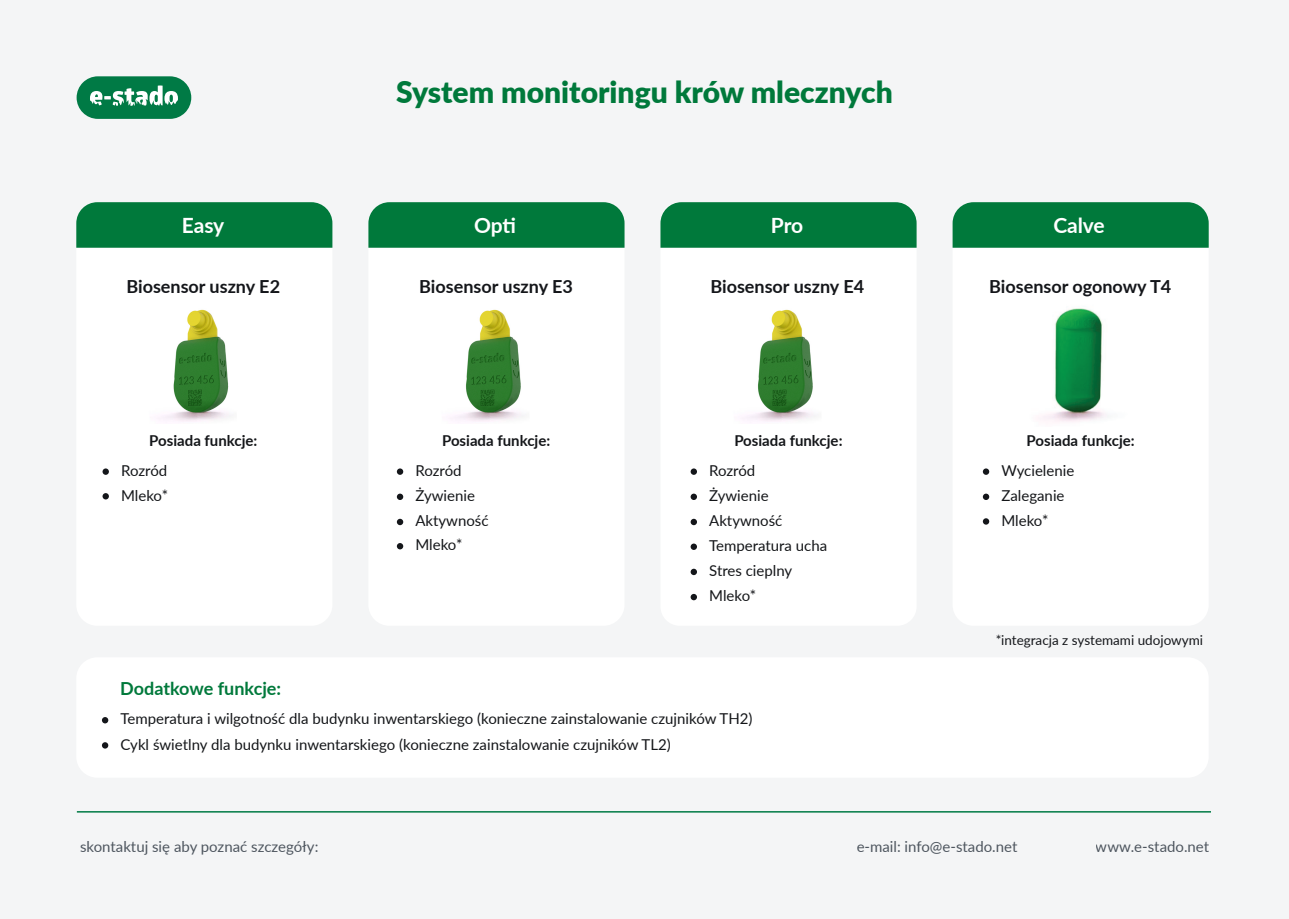
<style>
.page{position:relative;width:1289px;height:919px;background:#fff}
.page>*{position:absolute;margin:0;border:0;box-sizing:border-box;transform-origin:0 0}
.t1{font:900 30px "Lato";color:#00793b}
.t2{font:700 21px "Lato";letter-spacing:-.01em;color:#fff}
.t3{font:700 18px "Lato";color:#14161a}
.t4{font:700 18px "Lato";color:#00793b}
.t5{font:15px/24.9px "Lato";color:#141619}
.t6{font:15px "Lato";color:#4e565f}
.t7{font:700 15px "Lato";color:#141619}
.t8{font:13.5px "Lato";color:#15171b}
</style>
<div class="page">
<div style="left:0;top:0;width:1288px;height:918px;background:#f4f5f6"></div>
<div style="left:76px;top:657px;width:1132px;height:120px;background:#fff;border-radius:21px"></div>
<svg style="left:102px;top:717px;width:6px;height:6px"></svg>
<svg style="left:102px;top:742px;width:6px;height:6px"></svg>
<div style="left:76px;top:202px;width:256px;height:423px;background:#fff;border-radius:21px"></div>
<div style="left:368px;top:202px;width:256px;height:423px;background:#fff;border-radius:21px"></div>
<div style="left:660px;top:202px;width:256px;height:423px;background:#fff;border-radius:19px"></div>
<div style="left:952px;top:202px;width:256px;height:423px;background:#fff;border-radius:21px"></div>
<div style="left:76px;top:202px;width:256px;height:46px;background:#00793b"></div>
<div style="left:368px;top:202px;width:256px;height:46px;background:#00793b"></div>
<div style="left:660px;top:202px;width:256px;height:46px;background:#00793b"></div>
<div style="left:952px;top:202px;width:256px;height:46px;background:#00793b"></div>
<svg style="left:77px;top:76px;width:114px;height:43px"></svg>
<hr style="left:77px;top:811px;width:1133px;height:1px;background:#007a45">
<div style="left:102px;top:468px;width:7px;height:7px;background:#14161a;border-radius:50%"></div>
<div style="left:102px;top:493px;width:7px;height:6px;background:#14161a;border-radius:50%"></div>
<div style="left:397px;top:468px;width:6px;height:7px;background:#14161a;border-radius:50%"></div>
<div style="left:397px;top:493px;width:6px;height:7px;background:#14161a;border-radius:50%"></div>
<div style="left:397px;top:518px;width:6px;height:7px;background:#14161a;border-radius:50%"></div>
<svg style="left:397px;top:543px;width:6px;height:6px"></svg>
<div style="left:690px;top:468px;width:7px;height:7px;background:#14161a;border-radius:50%"></div>
<div style="left:690px;top:493px;width:7px;height:7px;background:#14161a;border-radius:50%"></div>
<svg style="left:690px;top:518px;width:7px;height:7px"></svg>
<div style="left:690px;top:543px;width:7px;height:7px;background:#14161a;border-radius:50%"></div>
<svg style="left:690px;top:568px;width:7px;height:7px"></svg>
<div style="left:690px;top:594px;width:7px;height:6px;background:#14161a;border-radius:50%"></div>
<div style="left:982px;top:468px;width:7px;height:7px;background:#14161a;border-radius:50%"></div>
<svg style="left:982px;top:493px;width:7px;height:7px"></svg>
<svg style="left:982px;top:518px;width:7px;height:6px"></svg>
<img style="left:1040px;top:308px;width:67px;height:114px">
<img style="left:742px;top:309px;width:74px;height:113px">
<img style="left:450px;top:309px;width:74px;height:113px">
<img style="left:157px;top:309px;width:74px;height:113px">
<h1 class="t1" style="left:396px;top:69px;width:498px">System monitoringu krów mlecznych</h1>
<h2 class="t2" style="left:182px;top:209px;width:44px">Easy</h2>
<h2 class="t2" style="left:474px;top:209px;width:43px">Opti</h2>
<h2 class="t2" style="left:771px;top:209px;width:34px">Pro</h2>
<h2 class="t2" style="left:1053px;top:209px;width:53px">Calve</h2>
<p class="t3" style="left:126px;top:273px;width:155px">Biosensor uszny E2</p>
<p class="t3" style="left:419px;top:273px;width:155px">Biosensor uszny E3</p>
<p class="t3" style="left:710px;top:273px;width:155px">Biosensor uszny E4</p>
<p class="t3" style="left:989px;top:273px;width:184px">Biosensor ogonowy T4</p>
<p class="t7" style="left:149px;top:430px;width:110px">Posiada funkcje:</p>
<p class="t5" style="left:121px;top:457px;width:48px">Rozród<br>Mleko*</p>
<p class="t7" style="left:442px;top:430px;width:110px">Posiada funkcje:</p>
<p class="t5" style="left:415px;top:457px;width:75px">Rozród<br>Żywienie<br>Aktywność<br>Mleko*</p>
<p class="t7" style="left:734px;top:430px;width:110px">Posiada funkcje:</p>
<p class="t5" style="left:709px;top:457px;width:119px">Rozród<br>Żywienie<br>Aktywność<br>Temperatura ucha<br>Stres cieplny<br>Mleko*</p>
<p class="t4" style="left:120px;top:674px;width:162px">Dodatkowe funkcje:</p>
<p class="t5" style="left:120px;top:705px;width:633px">Temperatura i wilgotność dla budynku inwentarskiego (konieczne zainstalowanie czujników TH2)<br>Cykl świetlny dla budynku inwentarskiego (konieczne zainstalowanie czujników TL2)</p>
<p class="t7" style="left:1026px;top:430px;width:110px">Posiada funkcje:</p>
<p class="t5" style="left:1001px;top:457px;width:74px">Wycielenie<br>Zaleganie<br>Mleko*</p>
<p class="t8" style="left:995px;top:630px;width:209px">*integracja z systemami udojowymi</p>
<p class="t6" style="left:80px;top:835px;width:240px">skontaktuj się aby poznać szczegóły:</p>
<p class="t6" style="left:856px;top:835px;width:162px">e-mail: info@e-stado.net</p>
<p class="t6" style="left:1095px;top:835px;width:115px">www.e-stado.net</p>
</div>
